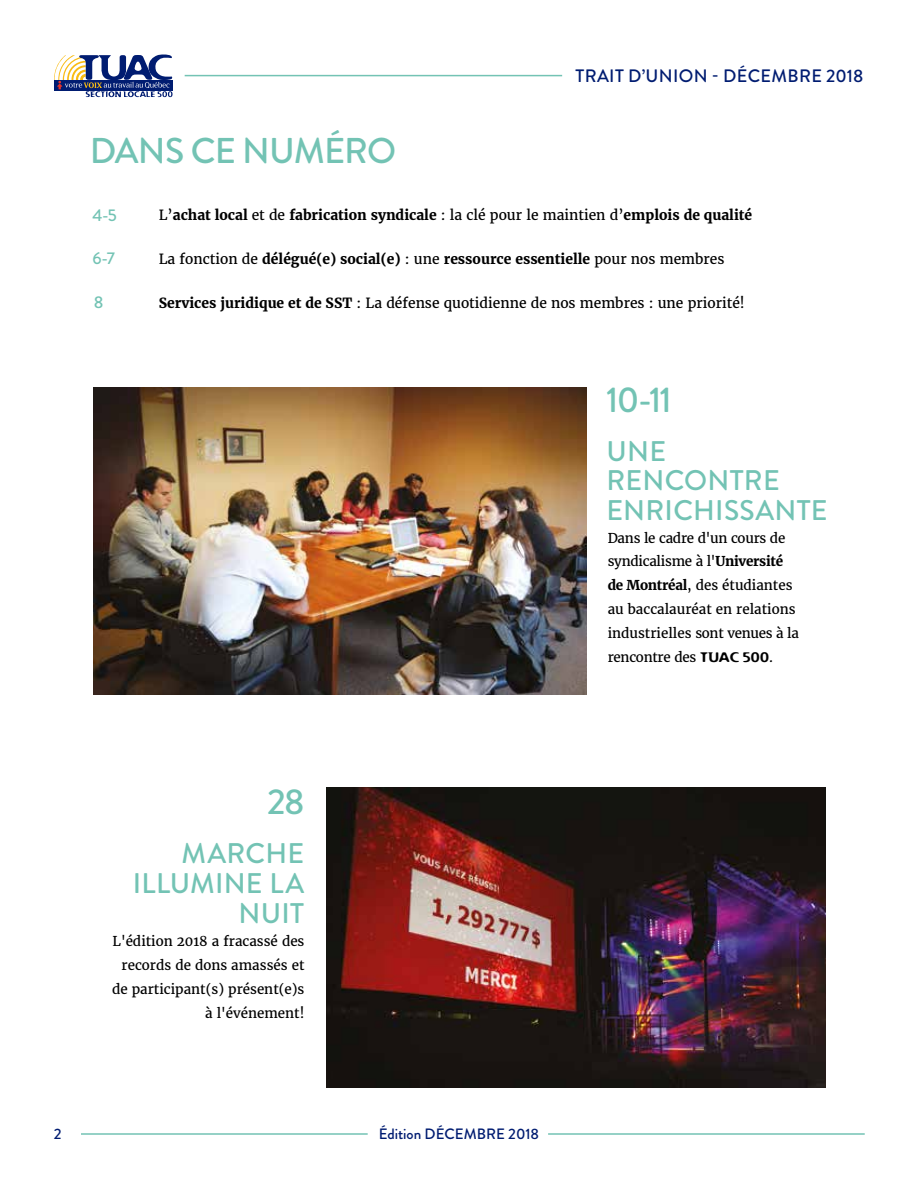
<style>
.page{position:relative;width:918px;height:1188px;background:#fff}
.page>*{position:absolute;margin:0;border:0;box-sizing:border-box;transform-origin:0 0}
.t1{font:500 35.85px "Brandon Grotesque";letter-spacing:-.03em;color:#73c3b4}
.t2{font:500 28.35px/29.8px "Brandon Grotesque";letter-spacing:.01em;color:#73c3b4}
.t3{font:500 18px "Brandon Grotesque";letter-spacing:.02em;color:#001c71}
.t4{font:500 16.95px "Brandon Grotesque";color:#73c3b4}
.t5{font:500 15px "Brandon Grotesque";color:#001c71}
.t6{font:700 13.95px "Merriweather";color:#000}
.t7{font:13.95px "Merriweather";color:#000}
.t8{font:13.5px/23.9px "Merriweather";color:#000}
.s1{font-weight:400}
.s2{font-weight:700}
.s3{font-family:"Flexure"}
</style>
<div class="page">
<img style="left:326px;top:787px;width:499px;height:300px">
<img style="left:94px;top:387px;width:493px;height:307px">
<hr style="left:185px;top:75px;width:377px;height:1px;background:#73c3b4">
<svg style="left:54px;top:54px;width:119px;height:43px"></svg>
<hr style="left:548px;top:1133px;width:317px;height:2px;background:#73c3b4">
<hr style="left:81px;top:1133px;width:287px;height:2px;background:#73c3b4">
<h1 class="t1" style="left:90px;top:126px;width:308px">DANS CE NUMÉRO</h1>
<h3 class="t3" style="left:576px;top:64px;width:289px">TRAIT D’UNION - DÉCEMBRE 2018</h3>
<p class="t4" style="left:93px;top:203px;width:26px">4-5</p>
<p class="t4" style="left:93px;top:246px;width:24px">6-7</p>
<p class="t4" style="left:94px;top:290px;width:11px">8</p>
<p class="t6" style="left:159px;top:206px;width:595px"><span class="s1">L’</span>achat local <span class="s1">et de</span> fabrication syndicale <span class="s1">: la clé pour le maintien d’</span>emplois de qualité</p>
<p class="t6" style="left:159px;top:250px;width:567px"><span class="s1">La fonction de</span> délégué(e) social(e) <span class="s1">: une</span> ressource essentielle <span class="s1">pour nos membres</span></p>
<p class="t7" style="left:159px;top:294px;width:588px"><span class="s2">Services juridique et de SST</span> : La défense quotidienne de nos membres : une priorité!</p>
<h1 class="t1" style="left:606px;top:375px;width:67px">10-11</h1>
<h2 class="t2" style="left:607px;top:436px;width:223px">UNE<br>RENCONTRE<br>ENRICHISSANTE</h2>
<p class="t8" style="left:608px;top:526px;width:193px">Dans le cadre d'un cours de syndicalisme à l'<span class="s2">Université de Montréal</span>, des étudiantes au baccalauréat en relations industrielles sont venues à la rencontre des <span class="s3">TUAC 500</span>.</p>
<h1 class="t1" style="left:267px;top:777px;width:39px">28</h1>
<h2 class="t2" style="left:133px;top:839px;width:173px;text-align:right">MARCHE<br>ILLUMINE LA<br>NUIT</h2>
<p class="t8" style="left:112px;top:929px;width:194px;text-align:right">L'édition 2018 a fracassé des records de dons amassés et de participant(s) présent(e)s à l'événement!</p>
<p class="t5" style="left:54px;top:1124px;width:9px">2</p>
<p class="t5" style="left:379px;top:1123px;width:162px">Édition DÉCEMBRE 2018</p>
</div>
